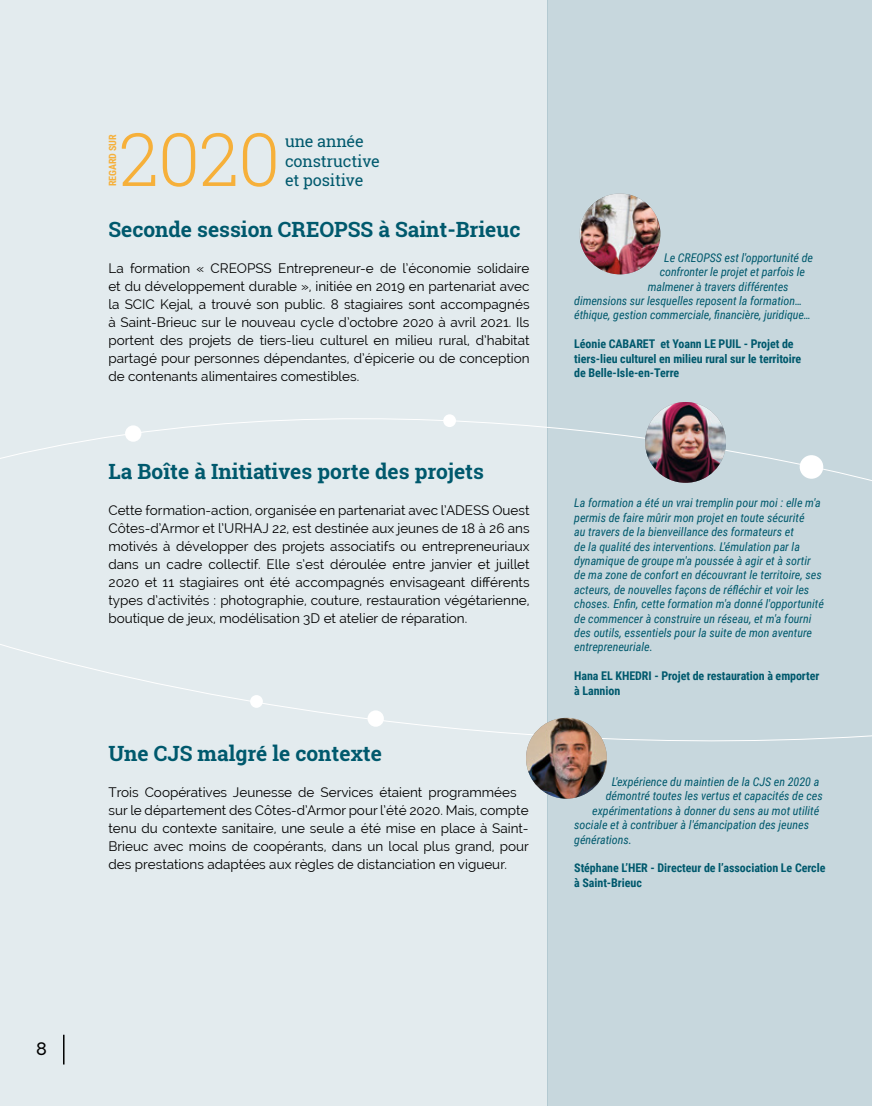
<style>
.page{position:relative;width:872px;height:1106px;background:#fff}
.page>*{position:absolute;margin:0;border:0;box-sizing:border-box;transform-origin:0 0}
.t1{font:300 73.5px "Roboto Slab";color:#f6b03a}
.t2{font:700 21px "Roboto Slab";color:#00596d}
.t3{font:500 18px "Raleway";color:#000}
.t4{font:16.2px/19.5px "Roboto Slab";letter-spacing:-.01em;color:#00596d}
.t5{font:13.5px/18px "Raleway";color:#000;text-align:justify}
.t6{font:italic 12px/14.4px "Roboto Condensed";color:#00596d}
.t7{font:700 12px/14.4px "Roboto Condensed";letter-spacing:-.005em;color:#00596d}
.t8{font:700 10.05px "Roboto Condensed";letter-spacing:-.01em;color:#f6b03a}
</style>
<div class="page">
<div style="left:548px;top:0;width:324px;height:1106px;background:#c7d7dd"></div>
<div style="left:0;top:0;width:548px;height:1106px;background:#e3ebee"></div>
<hr style="left:63px;top:1034px;width:1px;height:30px;background:#000">
<svg style="left:0;top:638px;width:872px;height:129px"></svg>
<svg style="left:0;top:350px;width:872px;height:131px"></svg>
<div style="left:367px;top:710px;width:17px;height:16px;background:#fff;border-radius:50%"></div>
<div style="left:125px;top:425px;width:16px;height:17px;background:#fff;border-radius:50%"></div>
<div style="left:250px;top:695px;width:13px;height:13px;background:#fff;border-radius:50%"></div>
<div style="left:443px;top:414px;width:13px;height:13px;background:#fff;border-radius:50%"></div>
<div style="left:799px;top:455px;width:24px;height:24px;background:#fff;border-radius:50%"></div>
<img style="left:645px;top:402px;width:81px;height:81px;border-radius:40px">
<img style="left:579px;top:193px;width:81px;height:81px;border-radius:40px">
<img style="left:526px;top:718px;width:81px;height:80px;border-radius:40px">
<h3 class="t3" style="left:36px;top:1038px;width:12px">8</h3>
<p class="t8" style="left:105px;top:186px;width:53px;rotate:-90deg">REGARD SUR</p>
<h1 class="t1" style="left:119px;top:109px;width:163px">2020</h1>
<p class="t4" style="left:285px;top:132px;width:96px">une année constructive</p>
<p class="t4" style="left:285px;top:171px;width:80px">et positive</p>
<h2 class="t2" style="left:108px;top:215px;width:413px">Seconde session CREOPSS à Saint-Brieuc</h2>
<p class="t5" style="left:108px;top:259px;width:422px">La formation « CREOPSS Entrepreneur-e de l’économie solidaire et du développement durable », initiée en 2019 en partenariat avec la SCIC Kejal, a trouvé son public. 8 stagiaires sont accompagnés à Saint-Brieuc sur le nouveau cycle d’octobre 2020 à avril 2021. Ils portent des projets de tiers-lieu culturel en milieu rural, d’habitat partagé pour personnes dépendantes, d’épicerie ou de conception de contenants alimentaires comestibles.</p>
<h2 class="t2" style="left:108px;top:456px;width:377px">La Boîte à Initiatives porte des projets</h2>
<p class="t5" style="left:108px;top:501px;width:422px">Cette formation-action, organisée en partenariat avec l’ADESS Ouest Côtes-d’Armor et l’URHAJ 22, est destinée aux jeunes de 18 à 26 ans motivés à développer des projets associatifs ou entrepreneuriaux dans un cadre collectif. Elle s’est déroulée entre janvier et juillet 2020 et 11 stagiaires ont été accompagnés envisageant différents types d’activités : photographie, couture, restauration végétarienne, boutique de jeux, modélisation 3D et atelier de réparation.</p>
<h2 class="t2" style="left:108px;top:739px;width:275px">Une CJS malgré le contexte</h2>
<p class="t5" style="left:108px;top:783px;width:422px;text-align:left">Trois Coopératives Jeunesse de Services étaient programmées sur le département des Côtes-d’Armor pour l’été 2020. Mais, compte tenu du contexte sanitaire, une seule a été mise en place à Saint-Brieuc avec moins de coopérants, dans un local plus grand, pour des prestations adaptées aux règles de distanciation en vigueur.</p>
<p class="t6" style="left:664px;top:250px;width:150px">Le CREOPSS est l'opportunité de</p>
<p class="t6" style="left:660px;top:264px;width:147px">confronter le projet et parfois le</p>
<p class="t6" style="left:648px;top:279px;width:142px">malmener à travers différentes</p>
<p class="t6" style="left:574px;top:293px;width:229px">dimensions sur lesquelles reposent la formation…</p>
<p class="t6" style="left:574px;top:307px;width:238px">éthique, gestion commerciale, financière, juridique…</p>
<p class="t7" style="left:574px;top:336px;width:229px">Léonie CABARET et Yoann LE PUIL - Projet de tiers-lieu culturel en milieu rural sur le territoire de Belle-Isle-en-Terre</p>
<p class="t6" style="left:574px;top:495px;width:251px">La formation a été un vrai tremplin pour moi : elle m'a permis de faire mûrir mon projet en toute sécurité<br>au travers de la bienveillance des formateurs et<br>de la qualité des interventions. L'émulation par la dynamique de groupe m'a poussée à agir et à sortir de ma zone de confort en découvrant le territoire, ses acteurs, de nouvelles façons de réfléchir et voir les choses. Enfin, cette formation m'a donné l'opportunité de commencer à construire un réseau, et m'a fourni des outils, essentiels pour la suite de mon aventure entrepreneuriale.</p>
<p class="t7" style="left:574px;top:668px;width:247px">Hana EL KHEDRI - Projet de restauration à emporter à Lannion</p>
<p class="t6" style="left:612px;top:774px;width:209px">L'expérience du maintien de la CJS en 2020 a</p>
<p class="t6" style="left:606px;top:788px;width:218px">démontré toutes les vertus et capacités de ces</p>
<p class="t6" style="left:592px;top:803px;width:228px">expérimentations à donner du sens au mot utilité</p>
<p class="t6" style="left:574px;top:817px;width:236px">sociale et à contribuer à l'émancipation des jeunes</p>
<p class="t6" style="left:574px;top:831px;width:59px">générations.</p>
<p class="t7" style="left:574px;top:860px;width:253px">Stéphane L’HER - Directeur de l’association Le Cercle à Saint-Brieuc</p>
</div>
